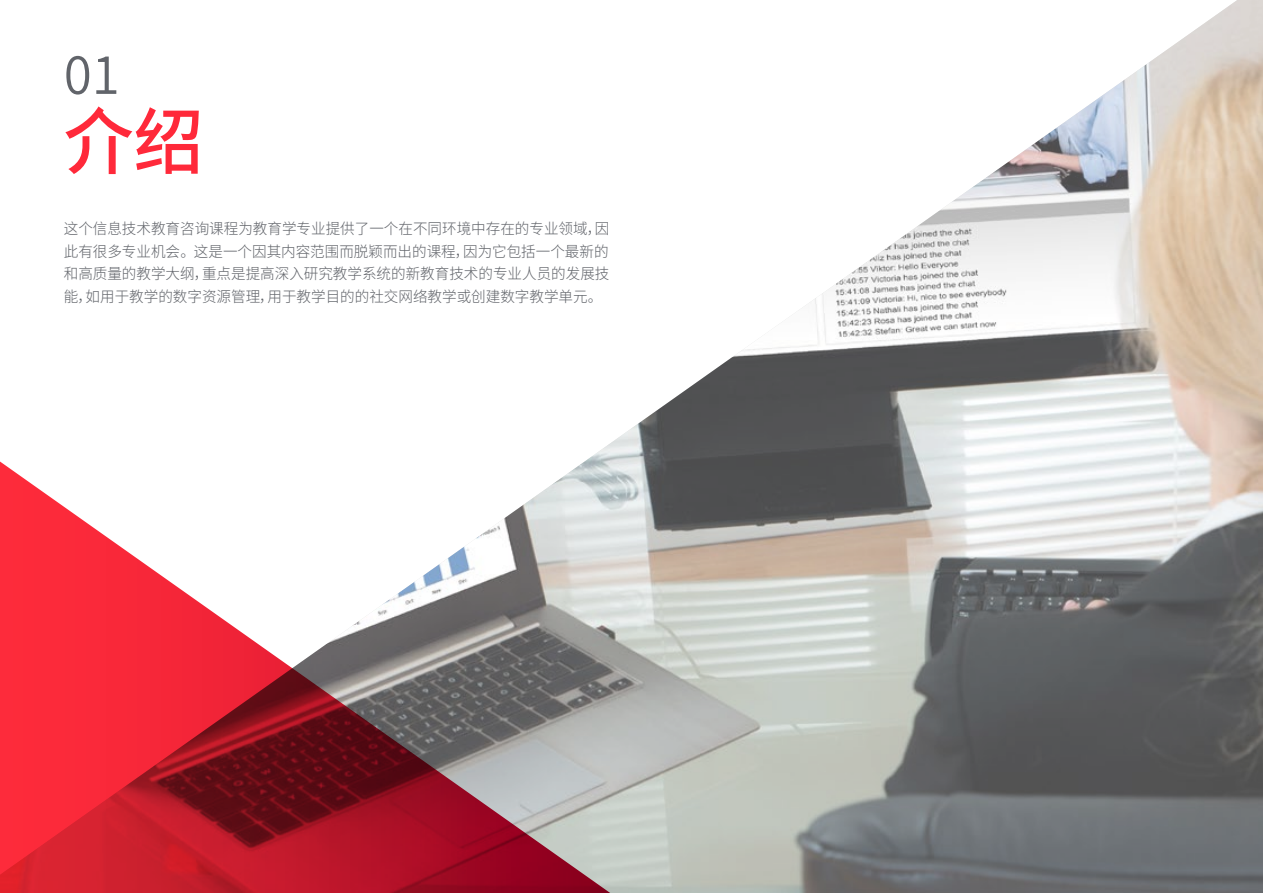
<style>
.page{position:relative;width:1263px;height:893px;background:#fff}
.page>*{position:absolute;margin:0;border:0;box-sizing:border-box;transform-origin:0 0}
.t1{font:500 72px "Source Han Sans CN";color:#ff293a}
.t2{font:52.5px "Source Han Sans CN";color:#61646a}
.t3{font:300 15px/22.5px "Source Han Sans CN";color:#61646a;text-align:justify}
</style>
<div class="page">
<img style="left:607px;top:0;width:656px;height:893px">
<svg style="left:0;top:446px;width:640px;height:447px"></svg>
<h2 class="t2" style="left:64px;top:45px;width:57px">01</h2>
<h1 class="t1" style="left:64px;top:101px;width:141px">介绍</h1>
<p class="t3" style="left:64px;top:218px;width:547px">这个信息技术教育咨询课程为教育学专业提供了一个在不同环境中存在的专业领域，因此有很多专业机会。这是一个因其内容范围而脱颖而出的课程，因为它包括一个最新的和高质量的教学大纲，重点是提高深入研究教学系统的新教育技术的专业人员的发展技能，如用于教学的数字资源管理，用于教学目的的社交网络教学或创建数字教学单元。</p>
</div>
